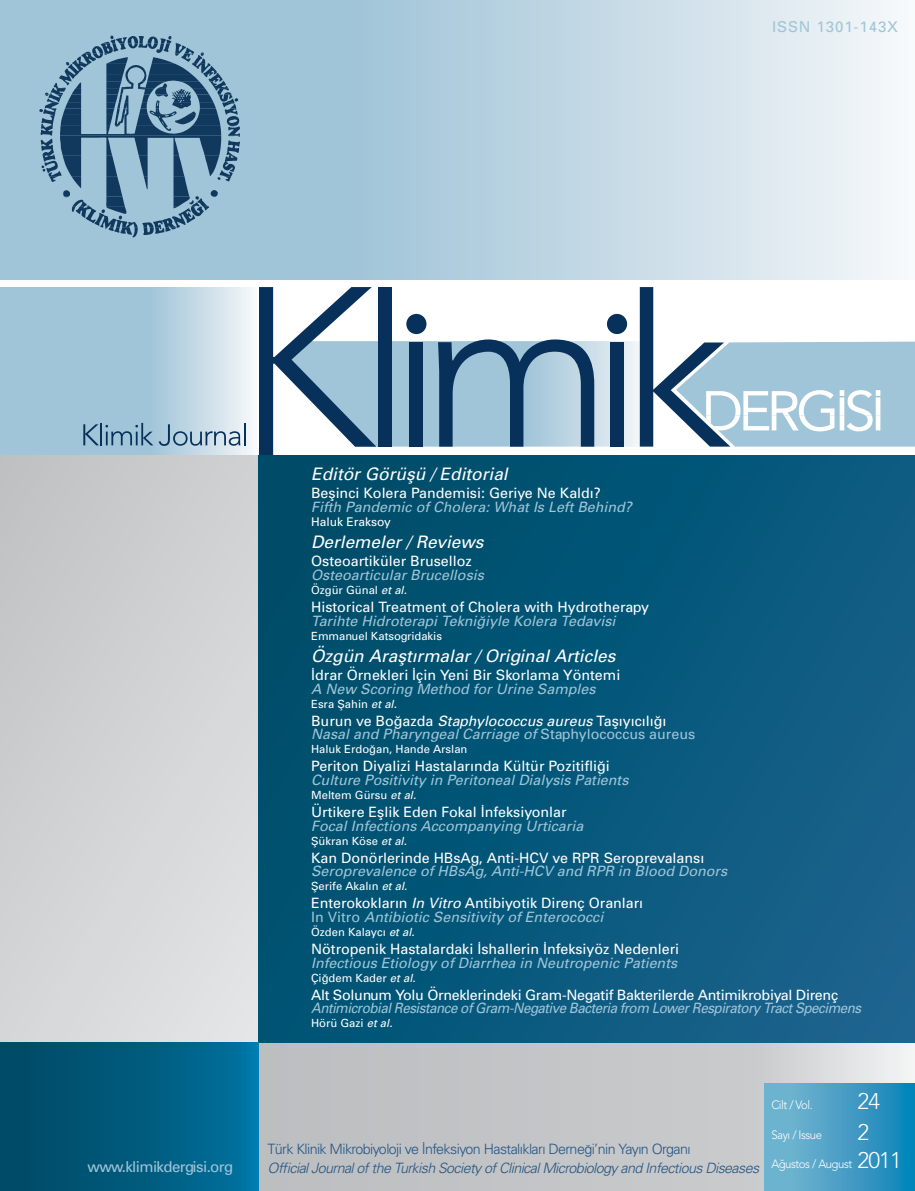
<style>
.page{position:relative;width:915px;height:1191px;background:#fff}
.page>*{position:absolute;margin:0;border:0;box-sizing:border-box;transform-origin:0 0}
.t1{font:300 22.5px/29.7px "Avenir LT Std";letter-spacing:-.04em;color:#fff}
.t2{font:17.25px "Univers Italic Tr";color:#fff}
.t3{font:15px "Univers Tr";letter-spacing:-.04em;color:#a0c5d8}
.t4{font:15px "Univers Tr";letter-spacing:.06em;color:#a0c5d8}
.t5{font:14.25px "Univers Tr";color:#fff}
.t6{font:14.25px "Univers Italic Tr";color:#a0c5d8}
.t7{font:14.25px "Univers Italic Tr";letter-spacing:-.035em;color:#a0c5d8;scale:.94 1}
.t8{font:14.25px "Univers Light Ita Tr";letter-spacing:-.04em;color:#255584}
.t9{font:14.25px "Univers Tr";letter-spacing:-.02em;color:#fff}
.t10{font:14.25px "Univers Light Tr";letter-spacing:-.04em;color:#255584}
.t11{font:300 12px "Avenir LT Std";letter-spacing:-.04em;color:#fff;scale:.95 1}
.t12{font:12px "Univers Tr";color:#fff}
.t13{font:11.25px "Univers Tr";color:#fff}
.s1{font-family:"Univers Italic Tr"}
.s2{font-family:"Univers Tr"}
</style>
<div class="page">
<svg style="left:281px;top:0;width:618px;height:280px;background:#c4d9e5"></svg>
<div style="left:0;top:0;width:281px;height:280px;background:#a0c5d8"></div>
<svg style="left:39px;top:36px;width:201px;height:201px"></svg>
<svg style="left:259px;top:287px;width:655px;height:168px"></svg>
<svg style="left:0;top:287px;width:252px;height:168px;background:#aeccdd"></svg>
<div style="left:0;top:455px;width:914px;height:587px;background:linear-gradient(to bottom,#c6c8ca,#dddee0)"></div>
<div style="left:257px;top:1042px;width:657px;height:149px;background:linear-gradient(to right,#b4b7b9,#dddfe0)"></div>
<svg style="left:764px;top:1083px;width:150px;height:108px;background:#469fc5"></svg>
<svg style="left:83px;top:424px;width:16px;height:21px"></svg>
<hr style="left:100px;top:423px;width:2px;height:22px;background:#07315b">
<svg style="left:105px;top:423px;width:48px;height:22px"></svg>
<svg style="left:159px;top:423px;width:86px;height:23px;background:#a4bbcc"></svg>
<div style="left:258px;top:455px;width:656px;height:587px;background:linear-gradient(to right,#004e6b,#146089)"></div>
<div style="left:0;top:1042px;width:258px;height:149px;background:linear-gradient(to right,#00465f,#00729e)"></div>
<p class="t4" style="left:771px;top:18px;width:127px">ISSN 1301-143X</p>
<p class="t2" style="left:311px;top:463px;width:198px">Editör Görüşü / Editorial</p>
<p class="t5" style="left:311px;top:484px;width:291px">Beşinci Kolera Pandemisi: Geriye Ne Kaldı?</p>
<p class="t6" style="left:311px;top:498px;width:322px">Fifth Pandemic of Cholera: What Is Left Behind?</p>
<p class="t12" style="left:311px;top:514px;width:81px">Haluk Eraksoy</p>
<p class="t2" style="left:311px;top:531px;width:174px">Derlemeler / Reviews</p>
<p class="t5" style="left:311px;top:552px;width:162px">Osteoartiküler Bruselloz</p>
<p class="t6" style="left:311px;top:566px;width:174px">Osteoarticular Brucellosis</p>
<p class="t13" style="left:311px;top:583px;width:97px">Özgür Günal <span class="s1">et al.</span></p>
<p class="t5" style="left:311px;top:598px;width:339px">Historical Treatment of Cholera with Hydrotherapy</p>
<p class="t6" style="left:311px;top:612px;width:306px">Tarihte Hidroterapi Tekniğiyle Kolera Tedavisi</p>
<p class="t13" style="left:311px;top:628px;width:132px">Emmanuel Katsogridakis</p>
<p class="t2" style="left:311px;top:645px;width:306px">Özgün Araşt›rmalar / Original Articles</p>
<p class="t5" style="left:311px;top:666px;width:310px">İdrar Örnekleri İçin Yeni Bir Skorlama Yöntemi</p>
<p class="t6" style="left:311px;top:680px;width:286px">A New Scoring Method for Urine Samples</p>
<p class="t13" style="left:311px;top:696px;width:87px">Esra Şahin <span class="s1">et al.</span></p>
<p class="t5" style="left:311px;top:711px;width:356px">Burun ve Boğazda <span class="s1">Staphylococcus aureus</span> Taşıyıcılığı</p>
<p class="t6" style="left:311px;top:725px;width:385px">Nasal and Pharyngeal Carriage of <span class="s2">Staphylococcus aureus</span></p>
<p class="t13" style="left:311px;top:742px;width:158px">Haluk Erdoğan, Hande Arslan</p>
<p class="t5" style="left:311px;top:757px;width:300px">Periton Diyalizi Hastalarında Kültür Pozitifliği</p>
<p class="t6" style="left:311px;top:771px;width:319px">Culture Positivity in Peritoneal Dialysis Patients</p>
<p class="t13" style="left:311px;top:788px;width:107px">Meltem Gürsu <span class="s1">et al.</span></p>
<p class="t5" style="left:311px;top:803px;width:257px">Ürtikere Eşlik Eden Fokal İnfeksiyonlar</p>
<p class="t6" style="left:311px;top:817px;width:273px">Focal Infections Accompanying Urticaria</p>
<p class="t13" style="left:311px;top:833px;width:97px">Şükran Köse <span class="s1">et al.</span></p>
<p class="t5" style="left:311px;top:848px;width:394px">Kan Donörlerinde HBsAg, Anti-HCV ve RPR Seroprevalansı</p>
<p class="t6" style="left:311px;top:862px;width:417px">Seroprevalence of HBsAg, Anti-HCV and RPR in Blood Donors</p>
<p class="t13" style="left:311px;top:879px;width:98px">Şerife Akalın <span class="s1">et al.</span></p>
<p class="t5" style="left:311px;top:894px;width:333px">Enterokokların <span class="s1">In Vitro</span> Antibiyotik Direnç Oranları</p>
<p class="t6" style="left:311px;top:908px;width:293px"><span class="s2">In Vitro</span> Antibiotic Sensitivity of Enterococci</p>
<p class="t13" style="left:311px;top:925px;width:105px">Özden Kalaycı <span class="s1">et al.</span></p>
<p class="t5" style="left:311px;top:940px;width:369px">Nötropenik Hastalardaki İshallerin İnfeksiyöz Nedenleri</p>
<p class="t6" style="left:311px;top:954px;width:367px">Infectious Etiology of Diarrhea in Neutropenic Patients</p>
<p class="t13" style="left:311px;top:970px;width:106px">Çiğdem Kader <span class="s1">et al.</span></p>
<p class="t9" style="left:311px;top:985px;width:528px">Alt Solunum Yolu Örneklerindeki Gram-Negatif Bakterilerde Antimikrobiyal Direnç</p>
<p class="t7" style="left:311px;top:999px;width:586px">Antimicrobial Resistance of Gram-Negative Bacteria from Lower Respiratory Tract Specimens</p>
<p class="t13" style="left:311px;top:1016px;width:83px">Hörü Gazi <span class="s1">et al.</span></p>
<p class="t11" style="left:771px;top:1097px;width:45px">Cilt / Vol.</p>
<h1 class="t1" style="left:857px;top:1086px;width:46px">24<br>2<br>2011</h1>
<p class="t11" style="left:771px;top:1127px;width:55px">Sayı / Issue</p>
<p class="t10" style="left:267px;top:1140px;width:424px">Türk Klinik Mikrobiyoloji ve İnfeksiyon Hastalıkları Derneği’nin Yayın Organı</p>
<p class="t8" style="left:267px;top:1159px;width:493px">Official Journal of the Turkish Society of Clinical Microbiology and Infectious Diseases</p>
<p class="t3" style="left:87px;top:1157px;width:147px">www.klimikdergisi.org</p>
<p class="t11" style="left:771px;top:1157px;width:87px">Ağustos / August</p>
</div>
